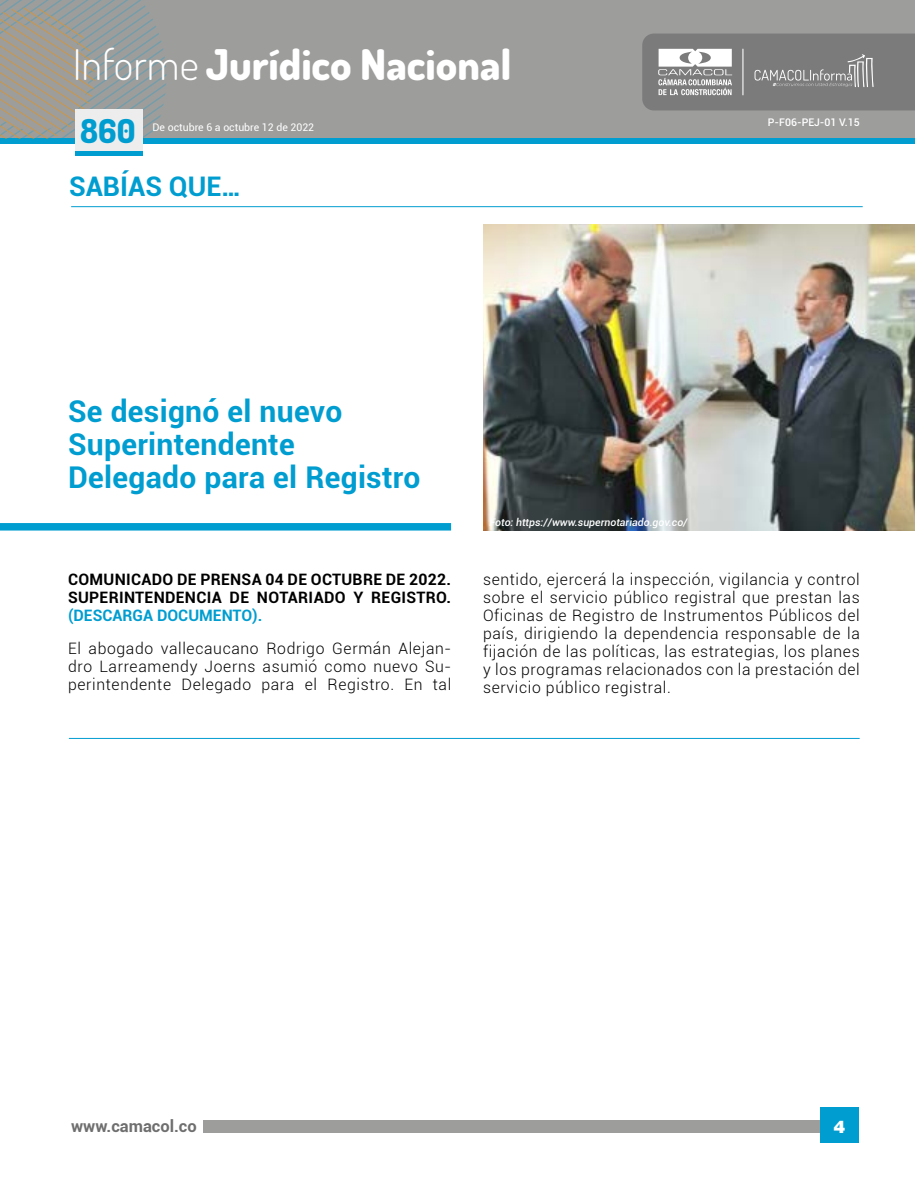
<style>
.page{position:relative;width:915px;height:1191px;background:#fff}
.page>*{position:absolute;margin:0;border:0;box-sizing:border-box;transform-origin:0 0}
.t1{font:800 42.3px "Dosis";color:#fff}
.t2{font:800 33px "Dosis";color:#009dd1}
.t3{font:700 30px/33px "Roboto";letter-spacing:.01em;color:#009dd1}
.t4{font:700 27px "Roboto";color:#009dd1}
.t5{font:900 19.5px "Helvetica";color:#fff}
.t6{font:700 16.5px "Roboto";color:#706f6f}
.t7{font:300 15.75px/18px "Roboto";letter-spacing:.04em;color:#000;text-align:justify}
.t8{font:700 15.75px/18px "Roboto";letter-spacing:.02em;color:#000}
.t9{font:700 15.75px "Roboto";color:#009dd1}
.t10{font:italic 500 10.5px "Roboto";color:#fff}
.t11{font:10.5px "Roboto";color:#fff}
.t12{font:500 10.5px "Roboto";color:#fff}
.s1{font-weight:300}
</style>
<div class="page">
<div style="left:819px;top:1107px;width:39px;height:36px;background:#009dd1"></div>
<div style="left:0;top:0;width:914px;height:138px;background:#9d9d9c"></div>
<div style="left:0;top:138px;width:914px;height:6px;background:#009dd1"></div>
<svg style="left:0;top:0;width:167px;height:138px"></svg>
<svg style="left:642px;top:34px;width:272px;height:76px;background:#8a8989"></svg>
<hr style="left:742px;top:49px;width:1px;height:46px;background:#fff">
<div style="left:75px;top:151px;width:67px;height:5px;background:#009dd1"></div>
<div style="left:75px;top:110px;width:67px;height:41px;background:#ededed"></div>
<div style="left:203px;top:1120px;width:616px;height:12px;background:#9d9d9c"></div>
<hr style="left:69px;top:738px;width:790px;height:1px;background:#009dd1">
<div style="left:0;top:523px;width:451px;height:7px;background:#009dd1"></div>
<img style="left:483px;top:224px;width:431px;height:306px">
<hr style="left:71px;top:206px;width:791px;height:1px;background:#009dd1">
<h1 class="t1" style="left:73px;top:38px;width:440px"><span class="s1">Informe</span> Jurídico Nacional</h1>
<h2 class="t2" style="left:80px;top:110px;width:57px">860</h2>
<p class="t11" style="left:152px;top:120px;width:163px">De octubre 6 a octubre 12 de 2022</p>
<h3 class="t4" style="left:69px;top:167px;width:174px">SABÍAS QUE…</h3>
<p class="t12" style="left:767px;top:115px;width:93px">P-F06-PEJ-01 V.15</p>
<h3 class="t3" style="left:68px;top:394px;width:353px">Se designó el nuevo<br>Superintendente<br>Delegado para el Registro</h3>
<p class="t10" style="left:489px;top:515px;width:200px">Foto: https://www.supernotariado.gov.co/</p>
<p class="t8" style="left:68px;top:570px;width:384px">COMUNICADO DE PRENSA 04 DE OCTUBRE DE 2022.<br>SUPERINTENDENCIA DE NOTARIADO Y REGISTRO.</p>
<p class="t9" style="left:68px;top:604px;width:196px">(DESCARGA DOCUMENTO).</p>
<p class="t7" style="left:68px;top:639px;width:384px">El abogado vallecaucano Rodrigo Germán Alejan&shy;dro Larreamendy Joerns asumió como nuevo Su&shy;perintendente Delegado para el Registro. En tal</p>
<p class="t7" style="left:483px;top:570px;width:378px">sentido, ejercerá la inspección, vigilancia y control sobre el servicio público registral que prestan las Oficinas de Registro de Instrumentos Públicos del país, dirigiendo la dependencia responsable de la fijación de las políticas, las estrategias, los planes y los programas relacionados con la prestación del servicio público registral.</p>
<p class="t6" style="left:71px;top:1114px;width:127px">www.camacol.co</p>
<p class="t5" style="left:833px;top:1119px;width:13px">4</p>
</div>
